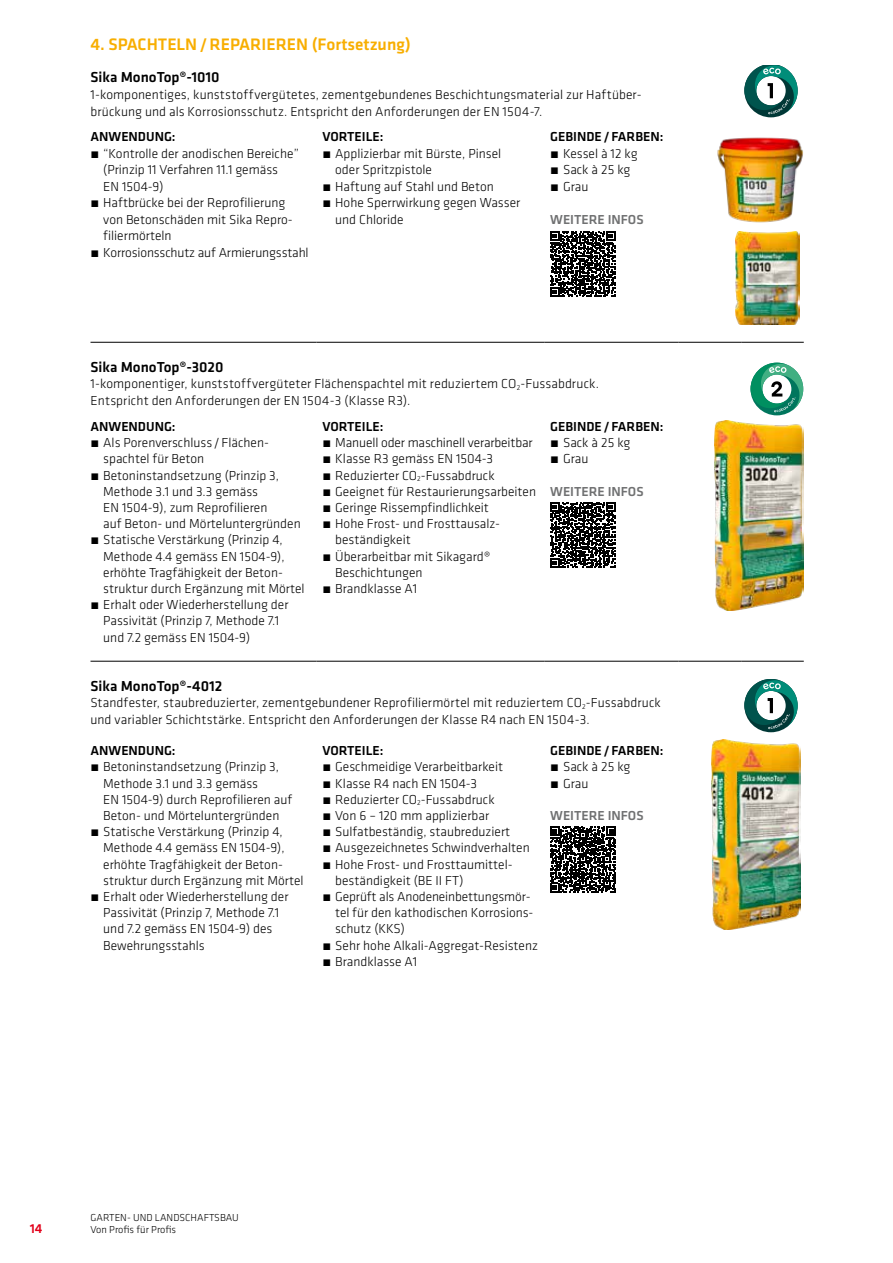
<style>
.page{position:relative;width:893px;height:1263px;background:#fff}
.page>*{position:absolute;margin:0;border:0;box-sizing:border-box;transform-origin:0 0}
.t1{font:500 17.25px "Klavika";color:#f8ae00}
.t2{font:500 15px "Klavika";color:#000}
.t3{font:300 13.5px/16.5px "Klavika";color:#000}
.t4{font:500 13.5px/16.2px "Klavika";color:#000}
.t5{font:500 13.5px "Klavika";color:#707172}
.t6{font:500 13.5px "Klavika";color:#e2001a}
.t7{font:300 10.5px/12.6px "Klavika";color:#000}
.s1{font-weight:500}
.s2{font-weight:300}
</style>
<div class="page">
<hr style="left:91px;top:661px;width:225px;height:1px;background:#000">
<hr style="left:316px;top:661px;width:228px;height:1px;background:#000">
<hr style="left:544px;top:661px;width:134px;height:1px;background:#000">
<hr style="left:678px;top:661px;width:64px;height:1px;background:#000">
<hr style="left:742px;top:661px;width:62px;height:1px;background:#000">
<hr style="left:91px;top:342px;width:225px;height:1px;background:#000">
<hr style="left:316px;top:342px;width:228px;height:1px;background:#000">
<hr style="left:544px;top:342px;width:134px;height:1px;background:#000">
<hr style="left:678px;top:342px;width:64px;height:1px;background:#000">
<hr style="left:742px;top:342px;width:62px;height:1px;background:#000">
<svg style="left:744px;top:65px;width:54px;height:52px"></svg>
<svg style="left:550px;top:231px;width:65px;height:66px"></svg>
<img style="left:717px;top:137px;width:86px;height:86px">
<img style="left:735px;top:232px;width:65px;height:93px">
<svg style="left:750px;top:363px;width:53px;height:52px"></svg>
<svg style="left:550px;top:502px;width:65px;height:65px"></svg>
<img style="left:715px;top:421px;width:88px;height:189px">
<svg style="left:744px;top:680px;width:53px;height:52px"></svg>
<svg style="left:550px;top:826px;width:66px;height:66px"></svg>
<img style="left:711px;top:739px;width:89px;height:191px">
<p class="t1" style="left:91px;top:33px;width:322px">4. SPACHTELN/REPARIEREN (Fortsetzung)</p>
<p class="t2" style="left:91px;top:67px;width:131px">Sika MonoTop®-1010</p>
<p class="t3" style="left:91px;top:86px;width:553px;line-height:17px">1-komponentiges, kunststoffvergütetes, zementgebundenes Beschichtungsmaterial zur Haftüber&shy;brückung und als Korrosionsschutz. Entspricht den Anforderungen der EN 1504-7.</p>
<p class="t4" style="left:91px;top:128px;width:87px">ANWENDUNG:</p>
<p class="t3" style="left:91px;top:145px;width:210px"><span class="s1">́</span> “Kontrolle der anodischen Bereiche”</p>
<p class="t3" style="left:103px;top:161px;width:176px">(Prinzip 11 Verfahren 11.1 gemäss</p>
<p class="t3" style="left:103px;top:178px;width:62px">EN 1504-9)</p>
<p class="t3" style="left:91px;top:194px;width:196px"><span class="s1">́</span> Haftbrücke bei der Reprofilierung</p>
<p class="t3" style="left:103px;top:211px;width:191px">von Betonschäden mit Sika Repro-</p>
<p class="t3" style="left:103px;top:227px;width:70px">filiermörteln</p>
<p class="t3" style="left:91px;top:244px;width:220px"><span class="s1">́</span> Korrosionsschutz auf Armierungsstahl</p>
<p class="t3" style="left:550px;top:128px;width:115px"><span class="s1">GEBINDE/FARBEN: ́</span> Kessel à 12 kg<br><span class="s1">́</span> Sack à 25 kg<br><span class="s1">́</span> Grau</p>
<p class="t5" style="left:550px;top:210px;width:95px">WEITERE INFOS</p>
<p class="t4" style="left:322px;top:128px;width:63px">VORTEILE:</p>
<p class="t3" style="left:322px;top:145px;width:180px"><span class="s1">́</span> Applizierbar mit Bürste, Pinsel</p>
<p class="t3" style="left:335px;top:161px;width:98px">oder Spritzpistole</p>
<p class="t3" style="left:322px;top:178px;width:173px"><span class="s1">́</span> Haftung auf Stahl und Beton</p>
<p class="t3" style="left:322px;top:194px;width:199px"><span class="s1">́</span> Hohe Sperrwirkung gegen Wasser</p>
<p class="t3" style="left:335px;top:211px;width:70px">und Chloride</p>
<p class="t2" style="left:91px;top:357px;width:135px">Sika MonoTop®-3020</p>
<p class="t3" style="left:91px;top:376px;width:510px">1-komponentiger, kunststoffvergüteter Flächenspachtel mit reduziertem CO<sub>2</sub>-Fussabdruck.<br>Entspricht den Anforderungen der EN 1504-3 (Klasse R3).</p>
<p class="t4" style="left:91px;top:418px;width:87px">ANWENDUNG:</p>
<p class="t3" style="left:91px;top:434px;width:180px"><span class="s1">́</span> Als Porenverschluss /Flächen-</p>
<p class="t3" style="left:103px;top:451px;width:103px">spachtel für Beton</p>
<p class="t3" style="left:91px;top:467px;width:190px"><span class="s1">́</span> Betoninstandsetzung (Prinzip 3,</p>
<p class="t3" style="left:103px;top:483px;width:156px">Methode 3.1 und 3.3 gemäss</p>
<p class="t3" style="left:103px;top:499px;width:166px">EN 1504-9), zum Reprofilieren</p>
<p class="t3" style="left:103px;top:515px;width:199px">auf Beton- und Mörteluntergründen</p>
<p class="t3" style="left:91px;top:532px;width:194px"><span class="s1">́</span> Statische Verstärkung (Prinzip 4,</p>
<p class="t3" style="left:103px;top:548px;width:183px">Methode 4.4 gemäss EN 1504-9),</p>
<p class="t3" style="left:103px;top:564px;width:181px">erhöhte Tragfähigkeit der Beton-</p>
<p class="t3" style="left:103px;top:580px;width:203px">struktur durch Ergänzung mit Mörtel</p>
<p class="t3" style="left:91px;top:596px;width:200px"><span class="s1">́</span> Erhalt oder Wiederherstellung der</p>
<p class="t3" style="left:103px;top:613px;width:177px">Passivität (Prinzip 7, Methode 7.1</p>
<p class="t3" style="left:103px;top:629px;width:148px">und 7.2 gemäss EN 1504-9)</p>
<p class="t4" style="left:550px;top:418px;width:115px">GEBINDE/FARBEN: ́ <span class="s2">Sack à 25 kg<br></span>́ <span class="s2">Grau</span></p>
<p class="t5" style="left:550px;top:482px;width:95px">WEITERE INFOS</p>
<p class="t4" style="left:322px;top:418px;width:63px">VORTEILE:</p>
<p class="t3" style="left:322px;top:434px;width:212px"><span class="s1">́</span> Manuell oder maschinell verarbeitbar</p>
<p class="t3" style="left:322px;top:451px;width:172px"><span class="s1">́</span> Klasse R3 gemäss EN 1504-3</p>
<p class="t3" style="left:322px;top:467px;width:174px"><span class="s1">́</span> Reduzierter CO<sub>2</sub>-Fussabdruck</p>
<p class="t3" style="left:322px;top:483px;width:215px"><span class="s1">́</span> Geeignet für Restaurierungsarbeiten</p>
<p class="t3" style="left:322px;top:499px;width:168px"><span class="s1">́</span> Geringe Rissempfindlichkeit</p>
<p class="t3" style="left:322px;top:515px;width:179px"><span class="s1">́</span> Hohe Frost- und Frosttausalz-</p>
<p class="t3" style="left:335px;top:532px;width:77px">beständigkeit</p>
<p class="t3" style="left:322px;top:548px;width:170px"><span class="s1">́</span> Überarbeitbar mit Sikagard®</p>
<p class="t3" style="left:335px;top:564px;width:89px">Beschichtungen</p>
<p class="t3" style="left:322px;top:580px;width:96px"><span class="s1">́</span> Brandklasse A1</p>
<p class="t2" style="left:91px;top:676px;width:133px">Sika MonoTop®-4012</p>
<p class="t3" style="left:91px;top:695px;width:572px">Standfester, staubreduzierter, zementgebundener Reprofiliermörtel mit reduziertem CO<sub>2</sub>-Fussabdruck und variabler Schichtstärke. Entspricht den Anforderungen der Klasse R4 nach EN 1504-3.</p>
<p class="t4" style="left:91px;top:742px;width:87px">ANWENDUNG:</p>
<p class="t3" style="left:91px;top:758px;width:190px"><span class="s1">́</span> Betoninstandsetzung (Prinzip 3,</p>
<p class="t3" style="left:103px;top:775px;width:156px">Methode 3.1 und 3.3 gemäss</p>
<p class="t3" style="left:103px;top:791px;width:190px">EN 1504-9) durch Reprofilieren auf</p>
<p class="t3" style="left:103px;top:807px;width:178px">Beton- und Mörteluntergründen</p>
<p class="t3" style="left:91px;top:823px;width:194px"><span class="s1">́</span> Statische Verstärkung (Prinzip 4,</p>
<p class="t3" style="left:103px;top:839px;width:183px">Methode 4.4 gemäss EN 1504-9),</p>
<p class="t3" style="left:103px;top:856px;width:181px">erhöhte Tragfähigkeit der Beton-</p>
<p class="t3" style="left:103px;top:872px;width:202px">struktur durch Ergänzung mit Mörtel</p>
<p class="t3" style="left:91px;top:888px;width:200px"><span class="s1">́</span> Erhalt oder Wiederherstellung der</p>
<p class="t3" style="left:103px;top:904px;width:177px">Passivität (Prinzip 7, Methode 7.1</p>
<p class="t3" style="left:103px;top:920px;width:171px">und 7.2 gemäss EN 1504-9) des</p>
<p class="t3" style="left:103px;top:937px;width:103px">Bewehrungsstahls</p>
<p class="t4" style="left:550px;top:742px;width:115px">GEBINDE/FARBEN: ́ <span class="s2">Sack à 25 kg<br></span>́ <span class="s2">Grau</span></p>
<p class="t5" style="left:550px;top:806px;width:95px">WEITERE INFOS</p>
<p class="t4" style="left:322px;top:742px;width:63px">VORTEILE:</p>
<p class="t3" style="left:322px;top:758px;width:182px"><span class="s1">́</span> Geschmeidige Verarbeitbarkeit</p>
<p class="t3" style="left:322px;top:775px;width:156px"><span class="s1">́</span> Klasse R4 nach EN 1504-3</p>
<p class="t3" style="left:322px;top:791px;width:174px"><span class="s1">́</span> Reduzierter CO<sub>2</sub>-Fussabdruck</p>
<p class="t3" style="left:322px;top:807px;width:168px"><span class="s1">́</span> Von 6 – 120 mm applizierbar</p>
<p class="t3" style="left:322px;top:823px;width:189px"><span class="s1">́</span> Sulfatbeständig, staubreduziert</p>
<p class="t3" style="left:322px;top:839px;width:209px"><span class="s1">́</span> Ausgezeichnetes Schwindverhalten</p>
<p class="t3" style="left:322px;top:856px;width:192px"><span class="s1">́</span> Hohe Frost- und Frosttaumittel-</p>
<p class="t3" style="left:335px;top:872px;width:130px">beständigkeit (BE II FT)</p>
<p class="t3" style="left:322px;top:888px;width:210px"><span class="s1">́</span> Geprüft als Anodeneinbettungsmör-</p>
<p class="t3" style="left:335px;top:904px;width:200px">tel für den kathodischen Korrosions-</p>
<p class="t3" style="left:335px;top:920px;width:71px">schutz (KKS)</p>
<p class="t3" style="left:322px;top:937px;width:217px"><span class="s1">́</span> Sehr hohe Alkali-Aggregat-Resistenz</p>
<p class="t3" style="left:322px;top:953px;width:96px"><span class="s1">́</span> Brandklasse A1</p>
<p class="t6" style="left:30px;top:1219px;width:14px">14</p>
<p class="t7" style="left:91px;top:1211px;width:150px">GARTEN- UND LANDSCHAFTSBAU<br>Von Profis für Profis</p>
</div>
